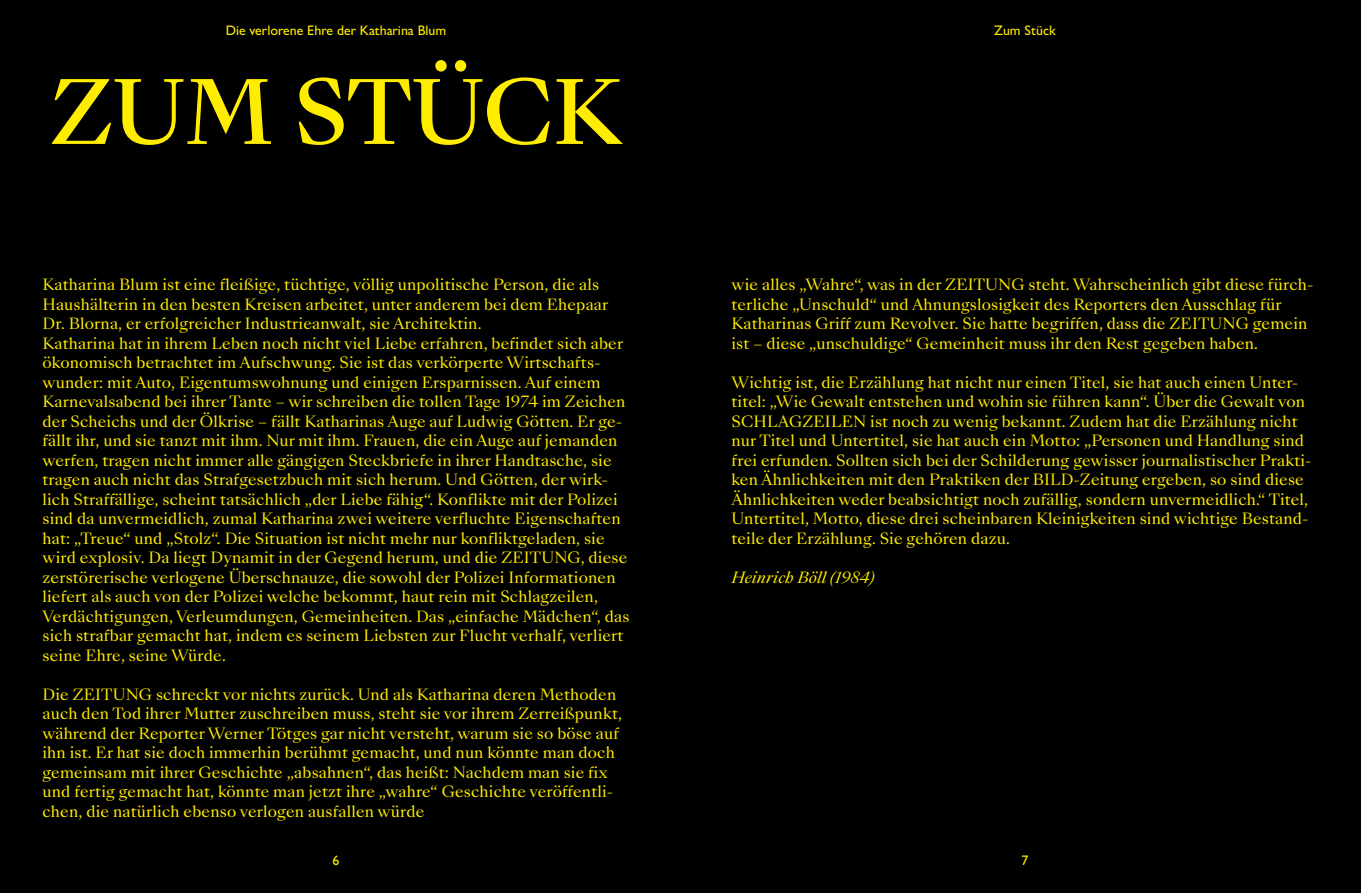
<style>
.page{position:relative;width:1361px;height:893px;background:#000}
.page>*{position:absolute;margin:0;border:0;box-sizing:border-box;transform-origin:0 0}
.t1{font:500 85.5px "Sang Bleu Kingdom";letter-spacing:-.015em;color:#ffed00}
.t2{font:15px/19.5px "Sang Bleu Kingdom";letter-spacing:.01em;color:#ffed00}
.t3{font:italic 15px "Sang Bleu Kingdom";letter-spacing:.01em;color:#ffed00}
.t4{font:500 13.8px "Gill Sans Nova";color:#ffed00}
</style>
<div class="page">
<p class="t4" style="left:226px;top:22px;width:222px">Die verlorene Ehre der Katharina Blum</p>
<h1 class="t1" style="left:50px;top:53px;width:573px">ZUM STÜCK</h1>
<p class="t2" style="left:43px;top:275px;width:588px">Katharina Blum ist eine fleißige, tüchtige, völlig unpolitische Person, die als Haushälterin in den besten Kreisen arbeitet, unter anderem bei dem Ehepaar Dr. Blorna, er erfolgreicher Industrieanwalt, sie Architektin.<br>Katharina hat in ihrem Leben noch nicht viel Liebe erfahren, befindet sich aber ökonomisch betrachtet im Aufschwung. Sie ist das verkörperte Wirtschafts&shy;wunder: mit Auto, Eigentumswohnung und einigen Ersparnissen. Auf einem Karnevalsabend bei ihrer Tante – wir schreiben die tollen Tage 1974 im Zeichen der Scheichs und der Ölkrise – fällt Katharinas Auge auf Ludwig Götten. Er ge&shy;fällt ihr, und sie tanzt mit ihm. Nur mit ihm. Frauen, die ein Auge auf jemanden werfen, tragen nicht immer alle gängigen Steckbriefe in ihrer Handtasche, sie tragen auch nicht das Strafgesetzbuch mit sich herum. Und Götten, der wirk&shy;lich Straffällige, scheint tatsächlich „der Liebe fähig“. Konflikte mit der Polizei sind da unvermeidlich, zumal Katharina zwei weitere verfluchte Eigenschaften hat: „Treue“ und „Stolz“. Die Situation ist nicht mehr nur konfliktgeladen, sie wird explosiv. Da liegt Dynamit in der Gegend herum, und die ZEITUNG, diese zerstörerische verlogene Überschnauze, die sowohl der Polizei Informationen liefert als auch von der Polizei welche bekommt, haut rein mit Schlagzeilen, Verdächtigungen, Verleumdungen, Gemeinheiten. Das „einfache Mädchen“, das sich strafbar gemacht hat, indem es seinem Liebsten zur Flucht verhalf, verliert seine Ehre, seine Würde.</p>
<p class="t2" style="left:43px;top:685px;width:581px">Die ZEITUNG schreckt vor nichts zurück. Und als Katharina deren Methoden auch den Tod ihrer Mutter zuschreiben muss, steht sie vor ihrem Zerreißpunkt, während der Reporter Werner Tötges gar nicht versteht, warum sie so böse auf ihn ist. Er hat sie doch immerhin berühmt gemacht, und nun könnte man doch gemeinsam mit ihrer Geschichte „absahnen“, das heißt: Nachdem man sie fix und fertig gemacht hat, könnte man jetzt ihre „wahre“ Geschichte veröffentli&shy;chen, die natürlich ebenso verlogen ausfallen würde</p>
<p class="t4" style="left:994px;top:22px;width:63px">Zum Stück</p>
<p class="t2" style="left:731px;top:275px;width:583px">wie alles „Wahre“, was in der ZEITUNG steht. Wahrscheinlich gibt diese fürch&shy;terliche „Unschuld“ und Ahnungslosigkeit des Reporters den Ausschlag für Katharinas Griff zum Revolver. Sie hatte begriffen, dass die ZEITUNG gemein ist – diese „unschuldige“ Gemeinheit muss ihr den Rest gegeben haben.</p>
<p class="t2" style="left:731px;top:373px;width:581px">Wichtig ist, die Erzählung hat nicht nur einen Titel, sie hat auch einen Unter&shy;titel: „Wie Gewalt entstehen und wohin sie führen kann“. Über die Gewalt von SCHLAGZEILEN ist noch zu wenig bekannt. Zudem hat die Erzählung nicht nur Titel und Untertitel, sie hat auch ein Motto: „Personen und Handlung sind frei erfunden. Sollten sich bei der Schilderung gewisser journalistischer Prakti&shy;ken Ähnlichkeiten mit den Praktiken der BILD-Zeitung ergeben, so sind diese Ähnlichkeiten weder beabsichtigt noch zufällig, sondern unvermeidlich.“ Titel, Untertitel, Motto, diese drei scheinbaren Kleinigkeiten sind wichtige Bestand&shy;teile der Erzählung. Sie gehören dazu.</p>
<p class="t3" style="left:731px;top:567px;width:144px">Heinrich Böll (1984)</p>
<p class="t4" style="left:332px;top:852px;width:8px">6</p>
<p class="t4" style="left:1021px;top:852px;width:8px">7</p>
</div>
